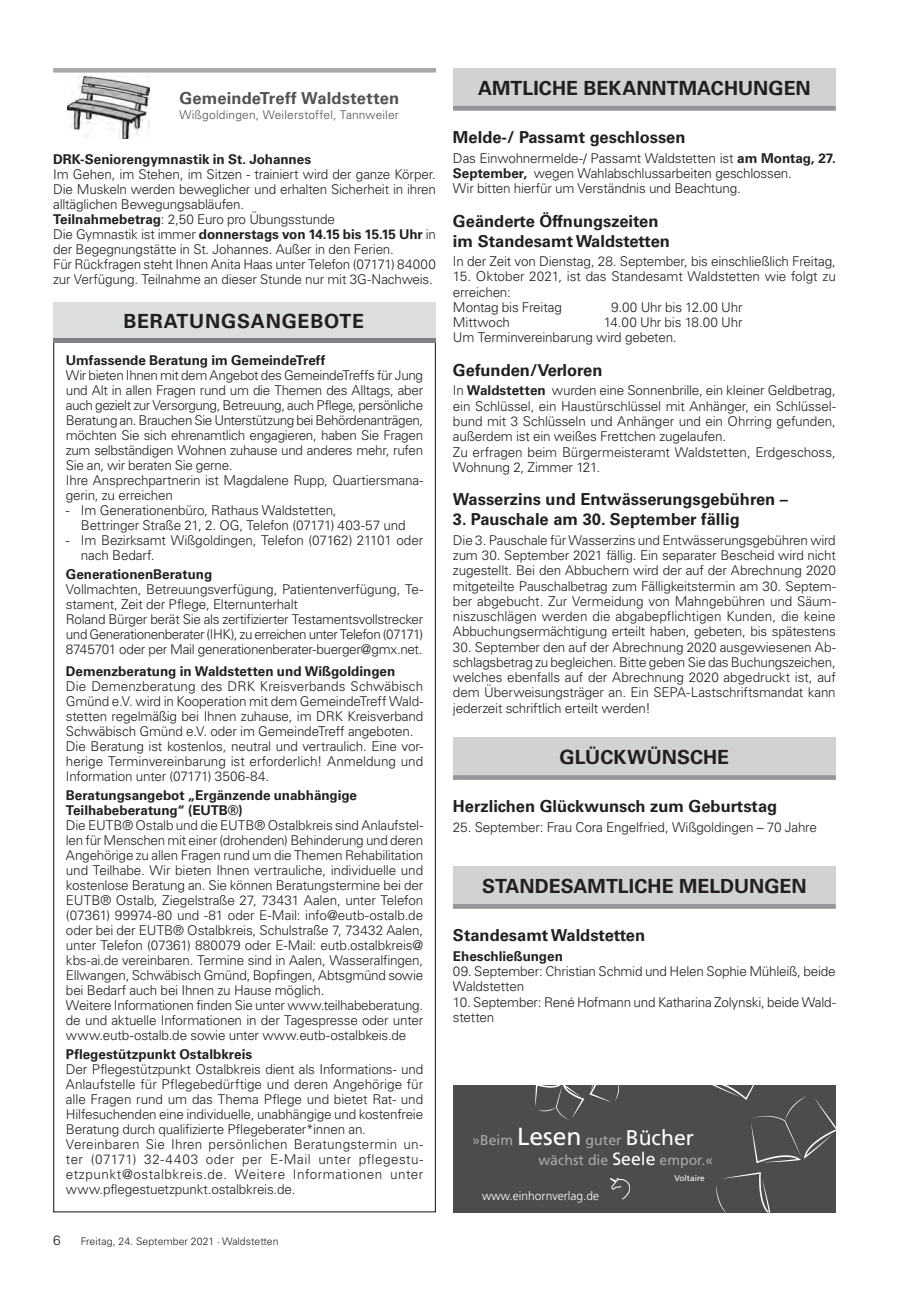
<style>
.page{position:relative;width:906px;height:1289px;background:#fff}
.page>*{position:absolute;margin:0;border:0;box-sizing:border-box;transform-origin:0 0}
.t1{font:700 19.5px "Univers LT";color:#231f20}
.t2{font:700 19.5px "Univers LT";letter-spacing:.04em;color:#231f20}
.t3{font:700 16.5px/19.8px "Univers LT";color:#231f20}
.t4{font:700 16.5px "Univers LT";letter-spacing:.01em;color:#525254}
.t5{font:14.1px/19.5px "Frutiger";color:#a8a9ad}
.t6{font:300 13.5px/15px "Univers LT";letter-spacing:-.015em;color:#231f20}
.t7{font:700 13.5px/15px "Univers LT";letter-spacing:-.005em;color:#231f20}
.t8{font:300 12px "Univers LT";letter-spacing:.015em;color:#525254}
.t9{font:300 12px "Frutiger";color:#fff}
.t10{font:300 10.5px "Univers LT";color:#231f20}
.t11{font:8.25px "Frutiger";color:#fff}
.s1{font-weight:700}
.s2{font-size:24.75px;color:#fff}
.s3{font-size:21.15px;color:#fff}
.s4{font-size:17.7px;color:#fff}
</style>
<div class="page">
<div style="left:453px;top:68px;width:383px;height:42px;background:#d1d2d4"></div>
<hr style="left:453px;top:106px;width:383px;height:4px;background:#939598">
<div style="left:453px;top:737px;width:383px;height:42px;background:#d1d2d4"></div>
<svg style="left:453px;top:775px;width:383px;height:4px;fill:#939598"></svg>
<div style="left:453px;top:866px;width:383px;height:42px;background:#d1d2d4"></div>
<hr style="left:453px;top:904px;width:383px;height:4px;background:#939598">
<div style="left:53px;top:302px;width:383px;height:36px;background:#dcdddf"></div>
<hr style="left:53px;top:338px;width:383px;height:4px;background:#808285">
<img style="left:67px;top:76px;width:82px;height:63px">
<div style="left:53px;top:68px;width:383px;height:5px;background:#a7a7a7"></div>
<div style="left:453px;top:1084px;width:383px;height:128px;background:#4b4c4d"></div>
<svg style="left:716px;top:1172px;width:55px;height:40px"></svg>
<svg style="left:535px;top:1084px;width:84px;height:36px"></svg>
<svg style="left:708px;top:1084px;width:128px;height:79px"></svg>
<svg style="left:610px;top:1178px;width:20px;height:21px"></svg>
<p class="t4" style="left:179px;top:89px;width:221px">GemeindeTreff Waldstetten</p>
<p class="t8" style="left:179px;top:108px;width:221px">Wißgoldingen, Weilerstoffel, Tannweiler</p>
<p class="t7" style="left:53px;top:152px;width:259px">DRK-Seniorengymnastik in St. Johannes</p>
<p class="t6" style="left:53px;top:167px;width:384px">Im Gehen, im Stehen, im Sitzen - trainiert wird der ganze Körper.<br>Die Muskeln werden beweglicher und erhalten Sicherheit in ihren alltäglichen Bewegungsabläufen.<br><span class="s1">Teilnahmebetrag</span>: 2,50 Euro pro Übungsstunde<br>Die Gymnastik ist immer <span class="s1">donnerstags von 14.15 bis 15.15 Uhr</span> in der Begegnungstätte in St. Johannes. Außer in den Ferien.<br>Für Rückfragen steht Ihnen Anita Haas unter Telefon (07171) 84000 zur Verfügung. Teilnahme an dieser Stunde nur mit 3G-Nachweis.</p>
<h1 class="t2" style="left:123px;top:309px;width:242px">BERATUNGSANGEBOTE</h1>
<p class="t7" style="left:66px;top:353px;width:261px">Umfassende Beratung im GemeindeTreff</p>
<p class="t6" style="left:66px;top:367px;width:359px">Wir bieten Ihnen mit dem Angebot des GemeindeTreffs für Jung und Alt in allen Fragen rund um die Themen des Alltags, aber auch gezielt zur Versorgung, Betreuung, auch Pflege, persönliche Beratung an. Brauchen Sie Unterstützung bei Behördenanträgen, möchten Sie sich ehrenamtlich engagieren, haben Sie Fragen zum selbständigen Wohnen zuhause und anderes mehr, rufen Sie an, wir beraten Sie gerne.<br>Ihre Ansprechpartnerin ist Magdalene Rupp, Quartiersmana&shy;gerin, zu erreichen</p>
<p class="t6" style="left:81px;top:502px;width:326px;text-indent:-15px">- Im Generationenbüro, Rathaus Waldstetten,<br>Bettringer Straße 21, 2. OG, Telefon (07171) 403-57 und</p>
<p class="t6" style="left:81px;top:532px;width:344px;text-indent:-15px">- Im Bezirksamt Wißgoldingen, Telefon (07162) 21101 oder nach Bedarf.</p>
<p class="t7" style="left:66px;top:567px;width:148px">GenerationenBeratung</p>
<p class="t6" style="left:66px;top:582px;width:359px">Vollmachten, Betreuungsverfügung, Patientenverfügung, Te&shy;stament, Zeit der Pflege, Elternunterhalt<br>Roland Bürger berät Sie als zertifizierter Testamentsvollstrecker und Generationenberater (IHK), zu erreichen unter Telefon (07171)<br>8745701 oder per Mail generationenberater-buerger@gmx.net.</p>
<p class="t7" style="left:66px;top:663px;width:331px">Demenzberatung in Waldstetten und Wißgoldingen</p>
<p class="t6" style="left:66px;top:678px;width:359px">Die Demenzberatung des DRK Kreisverbands Schwäbisch Gmünd e.V. wird in Kooperation mit dem GemeindeTreff Wald&shy;stetten regelmäßig bei Ihnen zuhause, im DRK Kreisverband Schwäbisch Gmünd e.V. oder im GemeindeTreff angeboten.<br>Die Beratung ist kostenlos, neutral und vertraulich. Eine vor&shy;herige Terminvereinbarung ist erforderlich! Anmeldung und Information unter (07171) 3506-84.</p>
<p class="t7" style="left:66px;top:787px;width:293px">Beratungsangebot „Ergänzende unabhängige<br>Teilhabeberatung“ (EUTB®)</p>
<p class="t6" style="left:66px;top:817px;width:359px">Die EUTB® Ostalb und die EUTB® Ostalbkreis sind Anlaufstel&shy;len für Menschen mit einer (drohenden) Behinderung und deren Angehörige zu allen Fragen rund um die Themen Rehabilitation und Teilhabe. Wir bieten Ihnen vertrauliche, individuelle und kostenlose Beratung an. Sie können Beratungstermine bei der EUTB® Ostalb, Ziegelstraße 27, 73431 Aalen, unter Telefon (07361) 99974-80 und -81 oder E-Mail: info@eutb-ostalb.de oder bei der EUTB® Ostalbkreis, Schulstraße 7, 73432 Aalen, unter Telefon (07361) 880079 oder E-Mail: eutb.ostalbkreis@ kbs-ai.de vereinbaren. Termine sind in Aalen, Wasseralfingen, Ellwangen, Schwäbisch Gmünd, Bopfingen, Abtsgmünd sowie bei Bedarf auch bei Ihnen zu Hause möglich.<br>Weitere Informationen finden Sie unter www.teilhabeberatung. de und aktuelle Informationen in der Tagespresse oder unter www.eutb-ostalb.de sowie unter www.eutb-ostalbkeis.de</p>
<p class="t7" style="left:66px;top:1047px;width:188px">Pflegestützpunkt Ostalbkreis</p>
<p class="t6" style="left:66px;top:1061px;width:359px">Der Pflegestützpunkt Ostalbkreis dient als Informations- und Anlaufstelle für Pflegebedürftige und deren Angehörige für alle Fragen rund um das Thema Pflege und bietet Rat- und Hilfesuchenden eine individuelle, unabhängige und kostenfreie Beratung durch qualifizierte Pflegeberater*innen an.<br>Vereinbaren Sie Ihren persönlichen Beratungstermin un&shy;ter (07171) 32-4403 oder per E-Mail unter pflegestu&shy;etzpunkt@ostalbkreis.de. Weitere Informationen unter www.pflegestuetzpunkt.ostalbkreis.de.</p>
<p class="t6" style="left:53px;top:1232px;width:9px">6</p>
<p class="t10" style="left:81px;top:1234px;width:199px">Freitag, 24. September 2021 · Waldstetten</p>
<h1 class="t1" style="left:478px;top:76px;width:334px">AMTLICHE BEKANNTMACHUNGEN</h1>
<p class="t3" style="left:453px;top:127px;width:234px">Melde-/ Passamt geschlossen</p>
<p class="t6" style="left:453px;top:150px;width:384px">Das Einwohnermelde-/ Passamt Waldstetten ist <span class="s1">am Montag, 27.<br>September,</span> wegen Wahlabschlussarbeiten geschlossen.<br>Wir bitten hierfür um Verständnis und Beachtung.</p>
<p class="t3" style="left:453px;top:211px;width:218px">Geänderte Öffnungszeiten im Standesamt Waldstetten</p>
<p class="t6" style="left:453px;top:254px;width:384px">In der Zeit von Dienstag, 28. September, bis einschließlich Freitag,</p>
<p class="t6" style="left:453px;top:269px;width:384px">15. Oktober 2021, ist das Standesamt Waldstetten wie folgt zu erreichen:<br>Montag bis Freitag</p>
<p class="t6" style="left:611px;top:299px;width:133px">9.00 Uhr bis 12.00 Uhr</p>
<p class="t6" style="left:453px;top:315px;width:291px;text-indent:151px">14.00 Uhr bis 18.00 Uhr<br>Um Terminvereinbarung wird gebeten.</p>
<p class="t3" style="left:453px;top:360px;width:151px">Gefunden/Verloren</p>
<p class="t6" style="left:453px;top:383px;width:384px">In <span class="s1">Waldstetten</span> wurden eine Sonnenbrille, ein kleiner Geldbetrag, ein Schlüssel, ein Haustürschlüssel mit Anhänger, ein Schlüssel&shy;bund mit 3 Schlüsseln und Anhänger und ein Ohrring gefunden, außerdem ist ein weißes Frettchen zugelaufen.<br>Zu erfragen beim Bürgermeisteramt Waldstetten, Erdgeschoss, Wohnung 2, Zimmer 121.</p>
<p class="t3" style="left:453px;top:490px;width:336px">Wasserzins und Entwässerungsgebühren –</p>
<p class="t3" style="left:453px;top:509px;width:288px">3. Pauschale am 30. September fällig</p>
<p class="t6" style="left:453px;top:532px;width:384px;text-align:justify">Die 3. Pauschale für Wasserzins und Entwässerungsgebühren wird zum 30. September 2021 fällig. Ein separater Bescheid wird nicht zugestellt. Bei den Abbuchern wird der auf der Abrechnung 2020 mitgeteilte Pauschalbetrag zum Fälligkeitstermin am 30. Septem&shy;ber abgebucht. Zur Vermeidung von Mahngebühren und Säum&shy;niszuschlägen werden die abgabepflichtigen Kunden, die keine Abbuchungsermächtigung erteilt haben, gebeten, bis spätestens</p>
<p class="t6" style="left:453px;top:639px;width:384px;text-align:justify">30. September den auf der Abrechnung 2020 ausgewiesenen Ab&shy;schlagsbetrag zu begleichen. Bitte geben Sie das Buchungszeichen, welches ebenfalls auf der Abrechnung 2020 abgedruckt ist, auf dem Überweisungsträger an. Ein SEPA-Lastschriftsmandat kann jederzeit schriftlich erteilt werden!</p>
<h1 class="t1" style="left:559px;top:745px;width:171px">GLÜCKWÜNSCHE</h1>
<p class="t3" style="left:453px;top:796px;width:326px">Herzlichen Glückwunsch zum Geburtstag</p>
<p class="t6" style="left:453px;top:819px;width:365px">25. September: Frau Cora Engelfried, Wißgoldingen – 70 Jahre</p>
<p class="t6" style="left:453px;top:315px;width:59px">Mittwoch</p>
<h1 class="t1" style="left:482px;top:874px;width:326px">STANDESAMTLICHE MELDUNGEN</h1>
<p class="t3" style="left:453px;top:925px;width:194px">Standesamt Waldstetten</p>
<p class="t7" style="left:453px;top:948px;width:111px">Eheschließungen</p>
<p class="t6" style="left:453px;top:963px;width:384px">09. September: Christian Schmid und Helen Sophie Mühleiß, beide<br>Waldstetten</p>
<p class="t6" style="left:453px;top:994px;width:384px">10. September: René Hofmann und Katharina Zolynski, beide Wald&shy;stetten</p>
<p class="t5" style="left:538px;top:1130px;width:176px;text-indent:-66px">»Beim <span class="s2">Lesen</span> guter <span class="s3">Bücher </span>wächst die <span class="s4">Seele</span> empor.«</p>
<p class="t11" style="left:674px;top:1172px;width:32px">Voltaire</p>
<p class="t9" style="left:482px;top:1188px;width:118px">www.einhornverlag.de</p>
</div>
